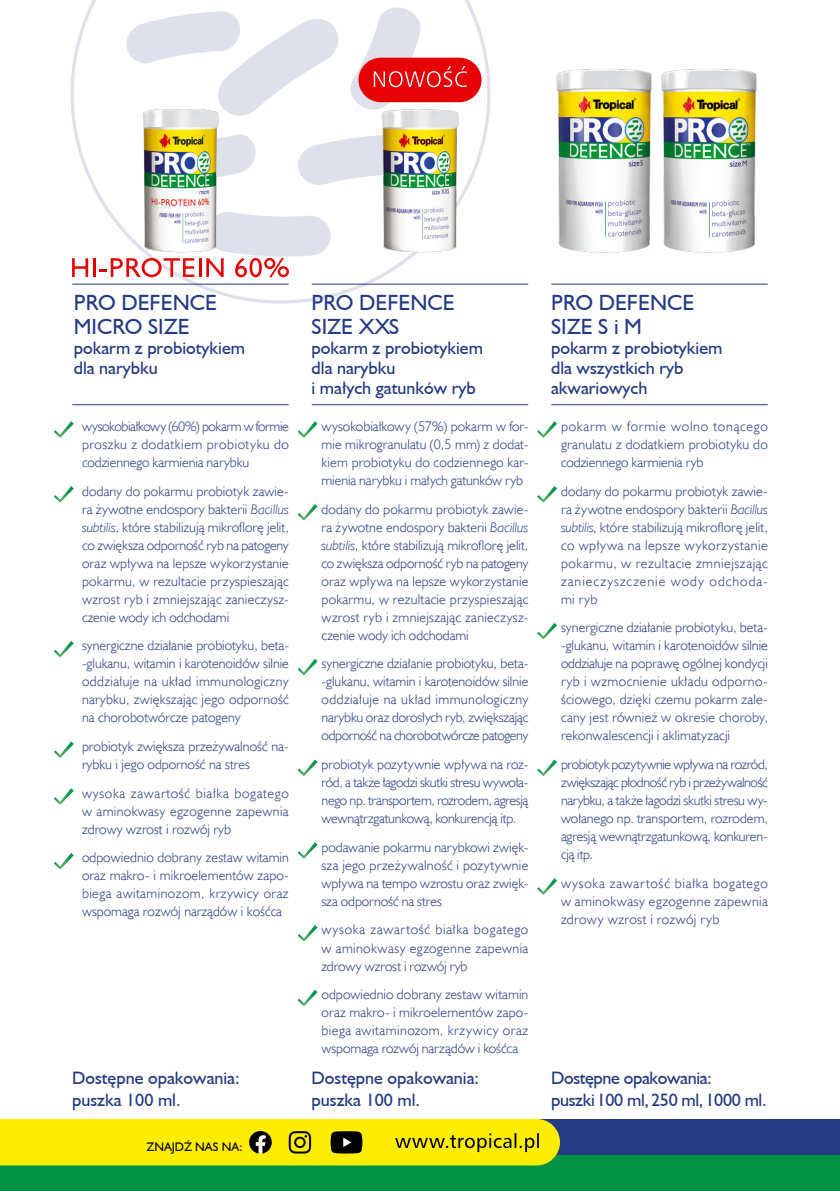
<style>
.page{position:relative;width:840px;height:1191px;background:#fff}
.page>*{position:absolute;margin:0;border:0;box-sizing:border-box;transform-origin:0 0}
.t1{font:22px/24.6px "Humanist 521 CE";color:#243a83}
.t2{font:18px/20px "Humanist 521 CE";color:#243a83}
.t3{font:18px/22px "Humanist 521 CE";letter-spacing:-.02em;color:#243a83}
.t4{font:14px/18px "Humanst 521 Lt EU Normal";letter-spacing:.005em;color:#243a83;text-align:justify}
.t5{font:12.4px "Humanist 521 CE";color:#000}
.s1{font-family:"Humanst 521 Lt EU Italic"}
</style>
<div class="page">
<div style="left:0;top:1119px;width:839px;height:37px;background:#243a83"></div>
<div style="left:0;top:1155px;width:839px;height:36px;background:#009347"></div>
<svg style="left:70px;top:0;width:420px;height:304px"></svg>
<svg style="left:124px;top:11px;width:217px;height:107px"></svg>
<svg style="left:295px;top:134px;width:77px;height:53px"></svg>
<svg style="left:227px;top:133px;width:30px;height:48px"></svg>
<hr style="left:72px;top:404px;width:216px;height:1px;background:#243a83">
<hr style="left:312px;top:404px;width:215px;height:1px;background:#243a83">
<hr style="left:551px;top:404px;width:216px;height:1px;background:#243a83">
<hr style="left:72px;top:284px;width:216px;height:1px;background:#243a83">
<hr style="left:312px;top:284px;width:215px;height:1px;background:#243a83">
<hr style="left:551px;top:284px;width:216px;height:1px;background:#243a83">
<svg style="left:54px;top:421px;width:20px;height:17px"></svg>
<svg style="left:54px;top:486px;width:20px;height:16px"></svg>
<svg style="left:54px;top:641px;width:20px;height:16px"></svg>
<svg style="left:54px;top:741px;width:20px;height:17px"></svg>
<svg style="left:54px;top:788px;width:20px;height:17px"></svg>
<svg style="left:54px;top:853px;width:20px;height:16px"></svg>
<svg style="left:537px;top:623px;width:19px;height:16px"></svg>
<svg style="left:537px;top:759px;width:19px;height:17px"></svg>
<svg style="left:537px;top:878px;width:19px;height:16px"></svg>
<svg style="left:537px;top:421px;width:19px;height:17px"></svg>
<svg style="left:297px;top:421px;width:20px;height:17px"></svg>
<svg style="left:297px;top:504px;width:20px;height:16px"></svg>
<svg style="left:297px;top:659px;width:20px;height:16px"></svg>
<svg style="left:297px;top:759px;width:20px;height:17px"></svg>
<svg style="left:297px;top:842px;width:20px;height:16px"></svg>
<svg style="left:297px;top:925px;width:20px;height:16px"></svg>
<svg style="left:297px;top:989px;width:20px;height:17px"></svg>
<svg style="left:537px;top:486px;width:19px;height:16px"></svg>
<img style="left:133px;top:101px;width:94px;height:109px">
<img style="left:372px;top:101px;width:95px;height:161px">
<svg style="left:72px;top:258px;width:16px;height:19px"></svg>
<hr style="left:93px;top:258px;width:3px;height:19px;background:#e60005">
<svg style="left:100px;top:210px;width:232px;height:67px"></svg>
<img style="left:556px;top:69px;width:201px;height:184px">
<svg style="left:0;top:1119px;width:559px;height:46px;background:#ebdb02"></svg>
<div style="left:358px;top:58px;width:123px;height:44px;background:#e60005;border-radius:22px"></div>
<svg style="left:347px;top:5px;width:119px;height:107px"></svg>
<h1 class="t1" style="left:74px;top:289px;width:145px">PRO DEFENCE<br>MICRO SIZE</h1>
<p class="t2" style="left:74px;top:337px;width:173px">pokarm z probiotykiem dla narybku</p>
<p class="t4" style="left:82px;top:417px;width:208px">wysokobiałkowy (60%) pokarm w formie proszku z dodatkiem probiotyku do codziennego karmienia narybku</p>
<p class="t4" style="left:82px;top:481px;width:208px">dodany do pokarmu probiotyk zawie&shy;ra żywotne endospory bakterii <span class="s1">Bacillus subtilis</span>, które stabilizują mikroflorę jelit, co zwiększa odporność ryb na patogeny oraz wpływa na lepsze wykorzystanie pokarmu, w rezultacie przyspieszając wzrost ryb i zmniejszając zanieczysz&shy;czenie wody ich odchodami</p>
<p class="t4" style="left:82px;top:636px;width:208px">synergiczne działanie probiotyku, beta-‑glukanu, witamin i karotenoidów silnie oddziałuje na układ immunologiczny narybku, zwiększając jego odporność na chorobotwórcze patogeny</p>
<p class="t4" style="left:82px;top:737px;width:208px">probiotyk zwiększa przeżywalność na&shy;rybku i jego odporność na stres</p>
<p class="t4" style="left:82px;top:783px;width:208px">wysoka zawartość białka bogatego w aminokwasy egzogenne zapewnia zdrowy wzrost i rozwój ryb</p>
<p class="t4" style="left:82px;top:848px;width:208px">odpowiednio dobrany zestaw witamin oraz makro- i mikroelementów zapo&shy;biega awitaminozom, krzywicy oraz wspomaga rozwój narządów i kośćca</p>
<h1 class="t1" style="left:311px;top:289px;width:145px">PRO DEFENCE<br>SIZE XXS</h1>
<p class="t2" style="left:311px;top:337px;width:173px">pokarm z probiotykiem dla narybku<br>i małych gatunków ryb</p>
<p class="t4" style="left:321px;top:417px;width:208px">wysokobiałkowy (57%) pokarm w for&shy;mie mikrogranulatu (0,5 mm) z dodat&shy;kiem probiotyku do codziennego kar&shy;mienia narybku i małych gatunków ryb</p>
<p class="t4" style="left:321px;top:499px;width:208px">dodany do pokarmu probiotyk zawie&shy;ra żywotne endospory bakterii <span class="s1">Bacillus subtilis</span>, które stabilizują mikroflorę jelit, co zwiększa odporność ryb na patogeny oraz wpływa na lepsze wykorzystanie pokarmu, w rezultacie przyspieszając wzrost ryb i zmniejszając zanieczysz&shy;czenie wody ich odchodami</p>
<p class="t4" style="left:321px;top:654px;width:208px">synergiczne działanie probiotyku, beta-‑glukanu, witamin i karotenoidów silnie oddziałuje na układ immunologiczny narybku oraz dorosłych ryb, zwiększając odporność na chorobotwórcze patogeny</p>
<p class="t4" style="left:321px;top:755px;width:208px">probiotyk pozytywnie wpływa na roz&shy;ród, a także łagodzi skutki stresu wywoła&shy;nego np. transportem, rozrodem, agresją wewnątrzgatunkową, konkurencją itp.</p>
<p class="t4" style="left:321px;top:837px;width:208px">podawanie pokarmu narybkowi zwięk&shy;sza jego przeżywalność i pozytywnie wpływa na tempo wzrostu oraz zwięk&shy;sza odporność na stres</p>
<p class="t4" style="left:321px;top:920px;width:208px">wysoka zawartość białka bogatego w aminokwasy egzogenne zapewnia zdrowy wzrost i rozwój ryb</p>
<p class="t4" style="left:321px;top:985px;width:208px">odpowiednio dobrany zestaw witamin oraz makro- i mikroelementów zapo&shy;biega awitaminozom, krzywicy oraz wspomaga rozwój narządów i kośćca</p>
<h1 class="t1" style="left:550px;top:289px;width:145px">PRO DEFENCE<br>SIZE S i M</h1>
<p class="t2" style="left:550px;top:337px;width:173px">pokarm z probiotykiem dla wszystkich ryb akwariowych</p>
<p class="t4" style="left:560px;top:417px;width:208px">pokarm w formie wolno tonącego granulatu z dodatkiem probiotyku do codziennego karmienia ryb</p>
<p class="t4" style="left:560px;top:481px;width:208px">dodany do pokarmu probiotyk zawie&shy;ra żywotne endospory bakterii <span class="s1">Bacillus subtilis</span>, które stabilizują mikroflorę jelit, co wpływa na lepsze wykorzystanie pokarmu, w rezultacie zmniejszając zanieczyszczenie wody odchoda&shy;mi ryb</p>
<p class="t4" style="left:560px;top:618px;width:208px">synergiczne działanie probiotyku, beta---glukanu, witamin i karotenoidów silnie oddziałuje na poprawę ogólnej kondycji ryb i wzmocnienie układu odporno&shy;ściowego, dzięki czemu pokarm zale&shy;cany jest również w okresie choroby, rekonwalescencji i aklimatyzacji</p>
<p class="t4" style="left:560px;top:755px;width:208px">probiotyk pozytywnie wpływa na rozród, zwiększając płodność ryb i przeżywalność narybku, a także łagodzi skutki stresu wy&shy;wołanego np. transportem, rozrodem, agresją wewnątrzgatunkową, konkuren&shy;cją itp.</p>
<p class="t4" style="left:560px;top:873px;width:208px">wysoka zawartość białka bogatego w aminokwasy egzogenne zapewnia zdrowy wzrost i rozwój ryb</p>
<p class="t2" style="left:72px;top:1066px;width:169px;line-height:22px">Dostępne opakowania: puszka 100 ml.</p>
<p class="t2" style="left:311px;top:1066px;width:169px;line-height:22px">Dostępne opakowania: puszka 100 ml.</p>
<p class="t3" style="left:550px;top:1066px;width:217px">Dostępne opakowania:<br>puszki 100 ml, 250 ml, 1000 ml.</p>
<p class="t5" style="left:146px;top:1139px;width:97px">ZNAJDŹ NAS NA:</p>
</div>
